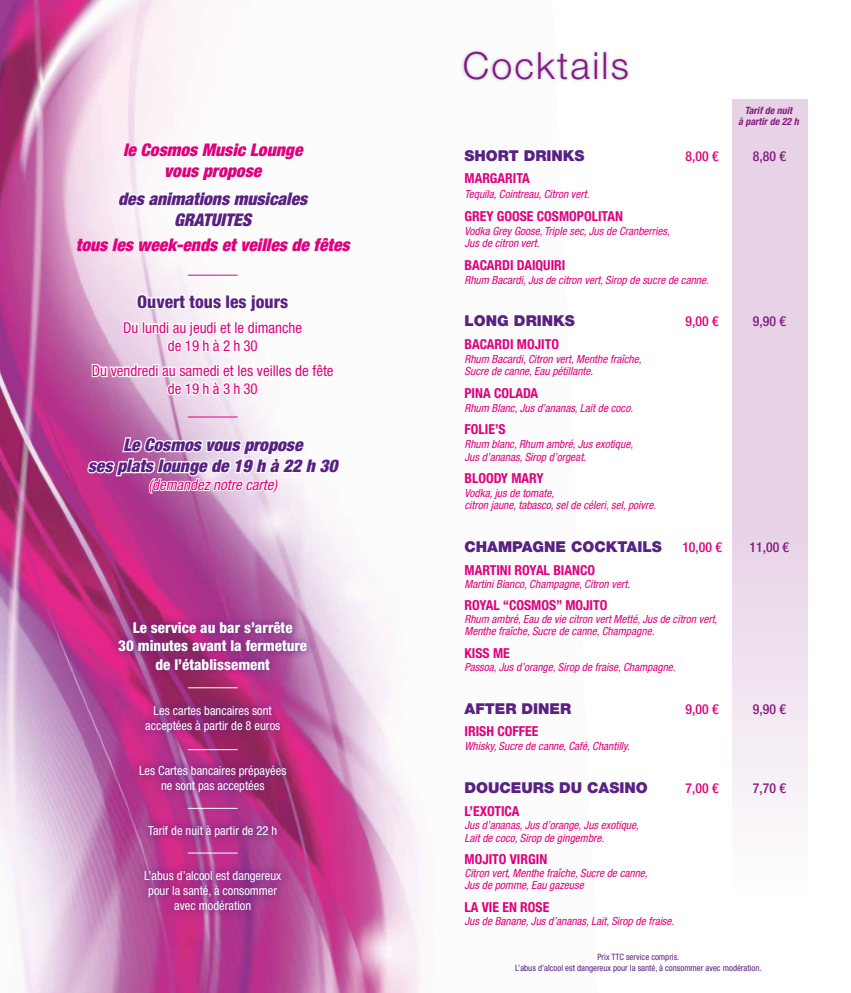
<style>
.page{position:relative;width:851px;height:993px;background:#fff}
.page>*{position:absolute;margin:0;border:0;box-sizing:border-box;transform-origin:0 0}
.t1{font:300 37.5px "Helvetica Neue LT Std";letter-spacing:.06em;color:#861a81}
.t2{font:italic 900 condensed 17.5px/21px "Helvetica Neue LT Std";color:#592182;text-align:center}
.t3{font:italic 900 condensed 17.5px/21px "Helvetica Neue LT Std";color:#df007d;text-align:center}
.t4{font:800 condensed 17.5px "Helvetica Neue LT Std";color:#592182}
.t5{font:condensed 15px/18px "Helvetica Neue LT Std";color:#df007d;text-align:center}
.t6{font:900 15px "Helvetica Neue LT Std";color:#592182}
.t7{font:800 condensed 15px/18px "Helvetica Neue LT Std";color:#fff;text-align:center}
.t8{font:italic condensed 15px "Helvetica Neue LT Std";color:#df007d}
.t9{font:700 condensed 13.75px "Helvetica Neue LT Std";color:#df007d}
.t10{font:500 condensed 13.75px "Helvetica Neue LT Std";color:#df007d}
.t11{font:500 condensed 13.75px "Helvetica Neue LT Std";color:#861a81}
.t12{font:condensed 12.5px/15px "Helvetica Neue LT Std";color:#fff;text-align:center}
.t13{font:italic condensed 11.25px/12.5px "Helvetica Neue LT Std";color:#df007d}
.t14{font:italic 700 condensed 10px/11.2px "Helvetica Neue LT Std";color:#861a81;text-align:center}
.t15{font:condensed 8.75px/10.5px "Helvetica Neue LT Std";color:#592182;text-align:center}
.s1{color:#fff}
</style>
<div class="page">
<img style="left:0;top:0;width:421px;height:992px">
<div style="left:732px;top:99px;width:75px;height:830px;background:linear-gradient(to bottom,#e1c6df,#faf5fa)"></div>
<svg style="left:119px;top:190px;width:191px;height:53px"></svg>
<svg style="left:86px;top:292px;width:256px;height:226px"></svg>
<div style="left:460px;top:48px;width:170px;height:35px;background:#182a73;opacity:.3"></div>
<div style="left:109px;top:613px;width:207px;height:305px;background:#592182;opacity:.75"></div>
<hr style="left:188px;top:687px;width:49px;height:1px;background:#fff">
<hr style="left:188px;top:275px;width:49px;height:1px;background:#df007d">
<hr style="left:188px;top:416px;width:49px;height:1px;background:#df007d">
<hr style="left:188px;top:749px;width:49px;height:1px;background:#fff">
<hr style="left:188px;top:807px;width:49px;height:1px;background:#fff">
<hr style="left:188px;top:852px;width:49px;height:1px;background:#fff">
<h2 class="t3" style="left:123px;top:139px;width:181px">le Cosmos Music Lounge vous propose</h2>
<h2 class="t2" style="left:118px;top:188px;width:190px">des animations musicales<br>GRATUITES</h2>
<h2 class="t3" style="left:76px;top:234px;width:275px">tous les week-ends et veilles de fêtes</h2>
<h2 class="t4" style="left:137px;top:290px;width:152px">Ouvert tous les jours</h2>
<h3 class="t5" style="left:123px;top:318px;width:180px">Du lundi au jeudi et le dimanche de 19 h à 2 h 30</h3>
<h3 class="t5" style="left:92px;top:361px;width:243px">Du vendredi au samedi et les veilles de fête de 19 h à 3 h 30</h3>
<h2 class="t2" style="left:88px;top:434px;width:251px">Le Cosmos vous propose<br>ses plats lounge de 19 h à 22 h 30</h2>
<h3 class="t8" style="left:148px;top:476px;width:130px">(demandez notre carte)</h3>
<h3 class="t7" style="left:118px;top:618px;width:190px">Le service au bar s’arrête<br>30 minutes avant la fermeture de l’établissement</h3>
<p class="t12" style="left:145px;top:702px;width:137px">Les cartes bancaires sont acceptées à partir de 8 euros</p>
<p class="t12" style="left:139px;top:762px;width:149px">Les Cartes bancaires prépayées ne sont pas acceptées</p>
<p class="t12" style="left:148px;top:822px;width:130px">Tarif de nuit à partir de 22 h</p>
<p class="t12" style="left:144px;top:867px;width:138px">L’abus d’alcool est dangereux pour la santé, à consommer avec modération</p>
<h1 class="t1" style="left:462px;top:43px;width:167px">Cocktails</h1>
<p class="t14" style="left:738px;top:104px;width:62px">Tarif de nuit<br>à partir de 22 h</p>
<h3 class="t6" style="left:464px;top:146px;width:122px">SHORT DRINKS</h3>
<p class="t10" style="left:685px;top:147px;width:34px">8,00 €</p>
<p class="t11" style="left:752px;top:147px;width:34px">8,80 €</p>
<p class="t9" style="left:464px;top:170px;width:67px">MARGARITA</p>
<p class="t13" style="left:464px;top:188px;width:126px">Tequila, Cointreau, Citron vert.</p>
<p class="t9" style="left:464px;top:208px;width:160px">GREY GOOSE COSMOPOLITAN</p>
<p class="t13" style="left:464px;top:225px;width:207px">Vodka Grey Goose, Triple sec, Jus de Cranberries,<br>Jus de citron vert.</p>
<p class="t9" style="left:464px;top:257px;width:102px">BACARDI DAIQUIRI</p>
<p class="t13" style="left:464px;top:273px;width:246px">Rhum Bacardi, Jus de citron vert, Sirop de sucre de canne.</p>
<h3 class="t6" style="left:464px;top:312px;width:112px">LONG DRINKS</h3>
<p class="t10" style="left:685px;top:313px;width:34px">9,00 €</p>
<p class="t11" style="left:752px;top:313px;width:34px">9,90 €</p>
<p class="t9" style="left:464px;top:336px;width:96px">BACARDI MOJITO</p>
<p class="t13" style="left:464px;top:353px;width:178px">Rhum Bacardi, Citron vert, Menthe fraîche,<br>Sucre de canne, Eau pétillante.</p>
<p class="t9" style="left:464px;top:385px;width:75px">PINA COLADA</p>
<p class="t13" style="left:464px;top:401px;width:170px">Rhum Blanc, Jus d’ananas, Lait de coco.</p>
<p class="t9" style="left:464px;top:421px;width:43px">FOLIE’S</p>
<p class="t13" style="left:464px;top:438px;width:170px">Rhum blanc, Rhum ambré, Jus exotique,<br>Jus d’ananas, Sirop d’orgeat.</p>
<p class="t9" style="left:464px;top:470px;width:81px">BLOODY MARY</p>
<p class="t13" style="left:464px;top:486px;width:193px">Vodka, jus de tomate,<br>citron jaune, tabasco, sel de céleri, sel, poivre.</p>
<h3 class="t6" style="left:464px;top:537px;width:199px">CHAMPAGNE COCKTAILS</h3>
<p class="t10" style="left:682px;top:539px;width:41px">10,00 €</p>
<p class="t11" style="left:749px;top:539px;width:41px">11,00 €</p>
<p class="t9" style="left:464px;top:561px;width:132px">MARTINI ROYAL BIANCO</p>
<p class="t13" style="left:464px;top:577px;width:167px">Martini Bianco, Champagne, Citron vert.</p>
<p class="t9" style="left:464px;top:597px;width:144px">ROYAL “COSMOS” MOJITO</p>
<p class="t13" style="left:464px;top:612px;width:254px">Rhum ambré, Eau de vie citron vert Metté, Jus de citron vert,<br>Menthe fraîche, Sucre de canne, Champagne.</p>
<p class="t9" style="left:464px;top:644px;width:47px">KISS ME</p>
<p class="t13" style="left:464px;top:660px;width:212px">Passoa, Jus d’orange, Sirop de fraise, Champagne.</p>
<h3 class="t6" style="left:464px;top:699px;width:108px">AFTER DINER</h3>
<p class="t10" style="left:685px;top:700px;width:34px">9,00 €</p>
<p class="t11" style="left:752px;top:700px;width:34px">9,90 €</p>
<p class="t9" style="left:464px;top:723px;width:75px">IRISH COFFEE</p>
<p class="t13" style="left:464px;top:739px;width:169px">Whisky, Sucre de canne, Café, Chantilly.<span class="s1">,</span></p>
<h3 class="t6" style="left:464px;top:778px;width:185px">DOUCEURS DU CASINO</h3>
<p class="t10" style="left:685px;top:779px;width:34px">7,00 €</p>
<p class="t11" style="left:752px;top:779px;width:34px">7,70 €</p>
<p class="t9" style="left:464px;top:802px;width:56px">L’EXOTICA</p>
<p class="t13" style="left:464px;top:818px;width:176px">Jus d’ananas, Jus d’orange, Jus exotique,<br>Lait de coco, Sirop de gingembre.</p>
<p class="t9" style="left:464px;top:850px;width:84px">MOJITO VIRGIN</p>
<p class="t13" style="left:464px;top:866px;width:184px">Citron vert, Menthe fraîche, Sucre de canne,<br>Jus de pomme, Eau gazeuse</p>
<p class="t9" style="left:464px;top:898px;width:86px">LA VIE EN ROSE</p>
<p class="t13" style="left:464px;top:914px;width:211px">Jus de Banane, Jus d’ananas, Lait, Sirop de fraise.</p>
<p class="t15" style="left:515px;top:951px;width:248px">Prix TTC service compris.<br>L’abus d’alcool est dangereux pour la santé, à consommer avec modération.</p>
</div>
